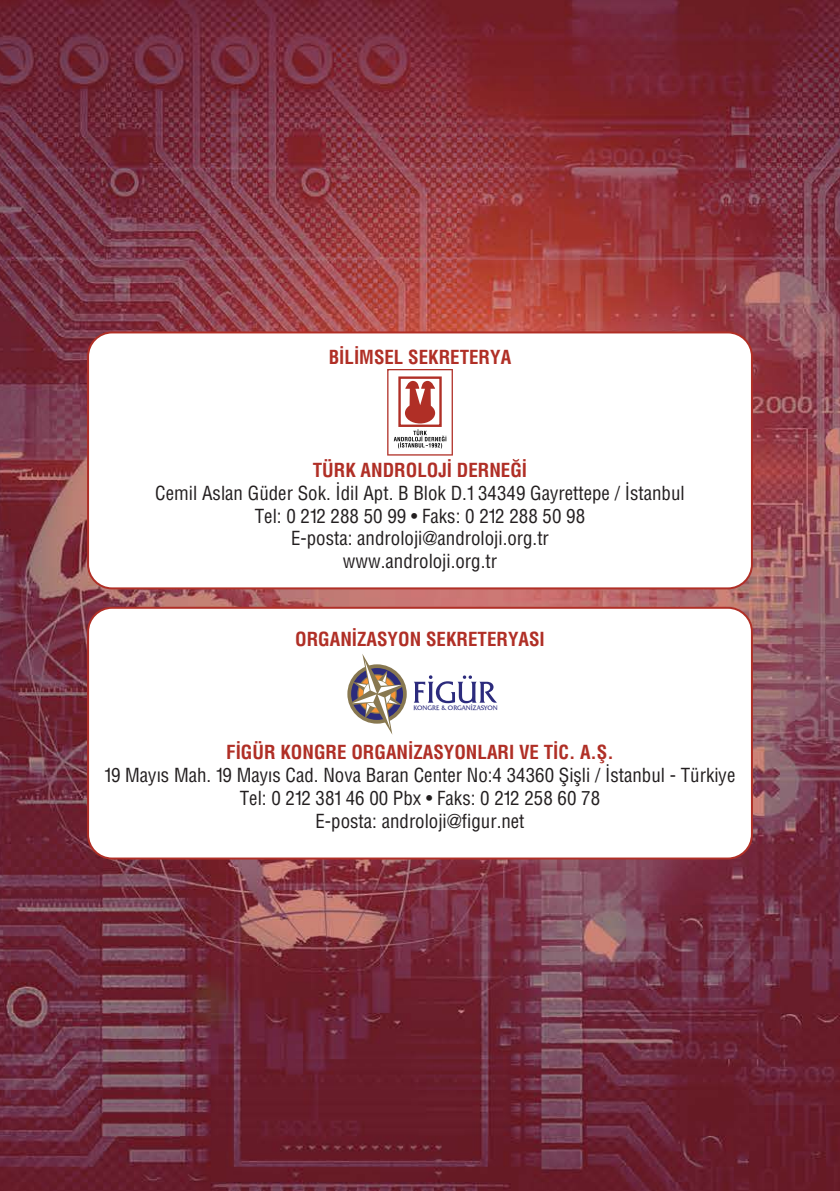
<style>
.page{position:relative;width:840px;height:1191px;background:#fff}
.page>*{position:absolute;margin:0;border:0;box-sizing:border-box;transform-origin:0 0}
.t1{font:19px/22.6px "Helvetica Condensed";color:#231f20;text-align:center}
.t2{font:700 condensed 19px "Helvetica";color:#b02f26}
.t3{font:6.6px "Friz Quadrata BT";color:#2c2b7d}
</style>
<div class="page">
<img style="left:0;top:0;width:839px;height:1191px">
<div style="left:88px;top:332px;width:663px;height:256px;background:#fff;border-radius:24px"></div>
<div style="left:87px;top:331px;width:665px;height:258px;border:2px solid #b02f26;border-radius:24px"></div>
<svg style="left:387px;top:369px;width:65px;height:86px"></svg>
<div style="left:88px;top:608px;width:663px;height:250px;background:#fff;border-radius:24px"></div>
<div style="left:87px;top:607px;width:665px;height:252px;border:2px solid #b02f26;border-radius:24px"></div>
<svg style="left:414px;top:675px;width:82px;height:28px"></svg>
<div style="left:347px;top:664px;width:59px;height:59px;background:#887850;border-radius:50%"></div>
<svg style="left:351px;top:654px;width:52px;height:80px"></svg>
<p class="t2" style="left:328px;top:345px;width:184px">BİLİMSEL SEKRETERYA</p>
<p class="t2" style="left:312px;top:459px;width:216px">TÜRK ANDROLOJİ DERNEĞİ</p>
<p class="t1" style="left:155px;top:481px;width:530px">Cemil Aslan Güder Sok. İdil Apt. B Blok D.1 34349 Gayrettepe / İstanbul Tel: 0 212 288 50 99 • Faks: 0 212 288 50 98<br>E-posta: androloji@androloji.org.tr<br>www.androloji.org.tr</p>
<p class="t2" style="left:295px;top:627px;width:251px">ORGANİZASYON SEKRETERYASI</p>
<p class="t3" style="left:413px;top:703px;width:86px">KONGRE &amp; ORGANİZASYON</p>
<p class="t2" style="left:226px;top:741px;width:389px">FİGÜR KONGRE ORGANİZASYONLARI VE TİC. A.Ş.</p>
<p class="t1" style="left:104px;top:763px;width:632px">19 Mayıs Mah. 19 Mayıs Cad. Nova Baran Center No:4 34360 Şişli / İstanbul - Türkiye<br>Tel: 0 212 381 46 00 Pbx • Faks: 0 212 258 60 78<br>E-posta: androloji@figur.net</p>
</div>
